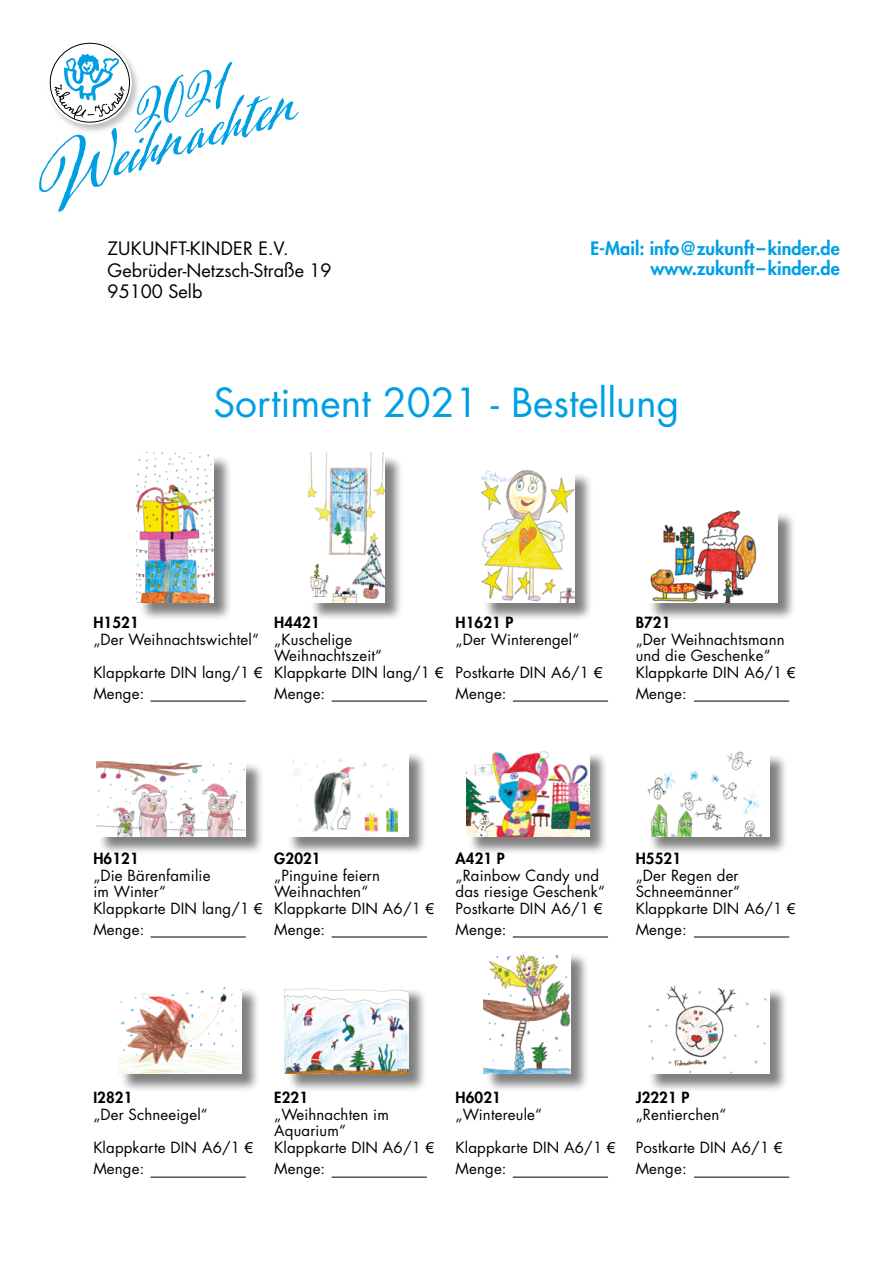
<style>
.page{position:relative;width:893px;height:1263px;background:#fff}
.page>*{position:absolute;margin:0;border:0;box-sizing:border-box;transform-origin:0 0}
.t1{font:39px "Futura";color:#009fe3}
.t2{font:18px/21.6px "Futura";color:#000}
.t3{font:800 18px/19.5px "Futura";color:#009fe3;text-align:right}
.t4{font:15px/16.5px "Futura";letter-spacing:.01em;color:#000}
.t5{font:800 15px "Futura";letter-spacing:.01em;color:#000}
.s1{font-family:"Arial"}
</style>
<div class="page">
<svg style="left:48px;top:41px;width:84px;height:84px"></svg>
<svg style="left:39px;top:54px;width:260px;height:158px"></svg>
<div style="left:483px;top:472px;width:111px;height:149px;background:#000;opacity:.5"></div>
<img style="left:481px;top:470px;width:94px;height:132px">
<div style="left:139px;top:454px;width:93px;height:167px;background:#000;opacity:.5"></div>
<img style="left:137px;top:453px;width:77px;height:149px">
<div style="left:648px;top:753px;width:140px;height:102px;background:#000;opacity:.5"></div>
<img style="left:647px;top:751px;width:123px;height:85px">
<div style="left:287px;top:751px;width:140px;height:104px;background:#000;opacity:.5"></div>
<img style="left:287px;top:751px;width:121px;height:85px">
<div style="left:468px;top:751px;width:140px;height:104px;background:#000;opacity:.5"></div>
<img style="left:466px;top:751px;width:123px;height:85px">
<div style="left:649px;top:511px;width:148px;height:110px;background:#000;opacity:.5"></div>
<img style="left:649px;top:510px;width:129px;height:92px">
<div style="left:310px;top:454px;width:94px;height:167px;background:#000;opacity:.5"></div>
<img style="left:308px;top:453px;width:77px;height:149px">
<div style="left:120px;top:987px;width:140px;height:105px;background:#000;opacity:.5"></div>
<img style="left:118px;top:987px;width:124px;height:86px">
<div style="left:287px;top:987px;width:140px;height:105px;background:#000;opacity:.5"></div>
<img style="left:285px;top:987px;width:123px;height:86px">
<div style="left:485px;top:952px;width:105px;height:141px;background:#000;opacity:.5"></div>
<img style="left:483px;top:952px;width:88px;height:121px">
<hr style="left:151px;top:701px;width:95px;height:1px;background:#000">
<hr style="left:332px;top:701px;width:95px;height:1px;background:#000">
<hr style="left:513px;top:701px;width:95px;height:1px;background:#000">
<hr style="left:694px;top:701px;width:95px;height:1px;background:#000">
<hr style="left:151px;top:936px;width:95px;height:1px;background:#000">
<hr style="left:332px;top:936px;width:95px;height:1px;background:#000">
<hr style="left:513px;top:936px;width:95px;height:1px;background:#000">
<hr style="left:694px;top:936px;width:95px;height:1px;background:#000">
<hr style="left:151px;top:1177px;width:95px;height:1px;background:#000">
<hr style="left:332px;top:1177px;width:95px;height:1px;background:#000">
<hr style="left:513px;top:1177px;width:95px;height:1px;background:#000">
<div style="left:98px;top:761px;width:166px;height:94px;background:#000;opacity:.5"></div>
<img style="left:96px;top:760px;width:150px;height:76px">
<div style="left:648px;top:987px;width:140px;height:105px;background:#000;opacity:.5"></div>
<img style="left:648px;top:985px;width:122px;height:88px">
<hr style="left:694px;top:1177px;width:95px;height:1px;background:#000">
<p class="t2" style="left:108px;top:237px;width:226px">ZUKUNFT-KINDER E.V.<br>Gebrüder-Netzsch-Straße 19<br>95100 Selb</p>
<p class="t3" style="left:590px;top:239px;width:251px">E-Mail: info@zukunft–kinder.de www.zukunft–kinder.de</p>
<h1 class="t1" style="left:213px;top:376px;width:467px">Sortiment 2021 - Bestellung</h1>
<p class="t5" style="left:93px;top:613px;width:47px">H1521</p>
<p class="t4" style="left:93px;top:631px;width:167px">„Der Weihnachtswichtel“</p>
<p class="t4" style="left:93px;top:661px;width:171px;line-height:21.6px">Klappkarte DIN lang/1 <span class="s1">€<br></span>Menge:</p>
<p class="t5" style="left:274px;top:613px;width:47px">H4421</p>
<p class="t4" style="left:274px;top:631px;width:171px">„Kuschelige<br>Weihnachtszeit“<br>Klappkarte DIN lang/1 <span class="s1">€</span></p>
<p class="t4" style="left:274px;top:685px;width:52px">Menge:</p>
<p class="t5" style="left:456px;top:613px;width:59px">H1621 P</p>
<p class="t4" style="left:456px;top:631px;width:125px">„Der Winterengel“</p>
<p class="t4" style="left:456px;top:661px;width:148px;line-height:21.6px">Postkarte DIN A6/1 <span class="s1">€<br></span>Menge:</p>
<p class="t5" style="left:636px;top:613px;width:36px">B721</p>
<p class="t4" style="left:636px;top:631px;width:161px">„Der Weihnachtsmann und die Geschenke“<br>Klappkarte DIN A6/1 <span class="s1">€</span></p>
<p class="t4" style="left:636px;top:685px;width:53px">Menge:</p>
<p class="t5" style="left:93px;top:848px;width:47px">H6121</p>
<p class="t4" style="left:93px;top:867px;width:171px">„Die Bärenfamilie<br>im Winter“<br>Klappkarte DIN lang/1 <span class="s1">€</span></p>
<p class="t4" style="left:93px;top:921px;width:52px">Menge:</p>
<p class="t5" style="left:274px;top:848px;width:48px">G2021</p>
<p class="t4" style="left:274px;top:867px;width:161px">„Pinguine feiern<br>Weihnachten“<br>Klappkarte DIN A6/1 <span class="s1">€</span></p>
<p class="t4" style="left:274px;top:921px;width:52px">Menge:</p>
<p class="t5" style="left:456px;top:848px;width:51px">A421 P</p>
<p class="t4" style="left:456px;top:867px;width:151px">„Rainbow Candy und das riesige Geschenk“<br>Postkarte DIN A6/1 <span class="s1">€</span></p>
<p class="t4" style="left:456px;top:921px;width:53px">Menge:</p>
<p class="t5" style="left:636px;top:848px;width:47px">H5521</p>
<p class="t4" style="left:636px;top:867px;width:161px">„Der Regen der<br>Schneemänner“<br>Klappkarte DIN A6/1 <span class="s1">€</span></p>
<p class="t4" style="left:636px;top:921px;width:53px">Menge:</p>
<p class="t5" style="left:93px;top:1087px;width:41px">I2821</p>
<p class="t4" style="left:93px;top:1106px;width:116px">„Der Schneeigel“</p>
<p class="t4" style="left:93px;top:1136px;width:161px;line-height:21.6px">Klappkarte DIN A6/1 <span class="s1">€<br></span>Menge:</p>
<p class="t5" style="left:274px;top:1087px;width:35px">E221</p>
<p class="t4" style="left:274px;top:1106px;width:161px">„Weihnachten im<br>Aquarium“<br>Klappkarte DIN A6/1 <span class="s1">€</span></p>
<p class="t4" style="left:274px;top:1160px;width:52px">Menge:</p>
<p class="t5" style="left:456px;top:1087px;width:47px">H6021</p>
<p class="t4" style="left:456px;top:1106px;width:88px">„Wintereule“</p>
<p class="t4" style="left:456px;top:1136px;width:161px;line-height:21.6px">Klappkarte DIN A6/1 <span class="s1">€<br></span>Menge:</p>
<p class="t5" style="left:636px;top:1087px;width:55px">J2221 P</p>
<p class="t4" style="left:636px;top:1106px;width:92px">„Rentierchen“</p>
<p class="t4" style="left:636px;top:1136px;width:148px;line-height:21.6px">Postkarte DIN A6/1 <span class="s1">€<br></span>Menge:</p>
</div>
